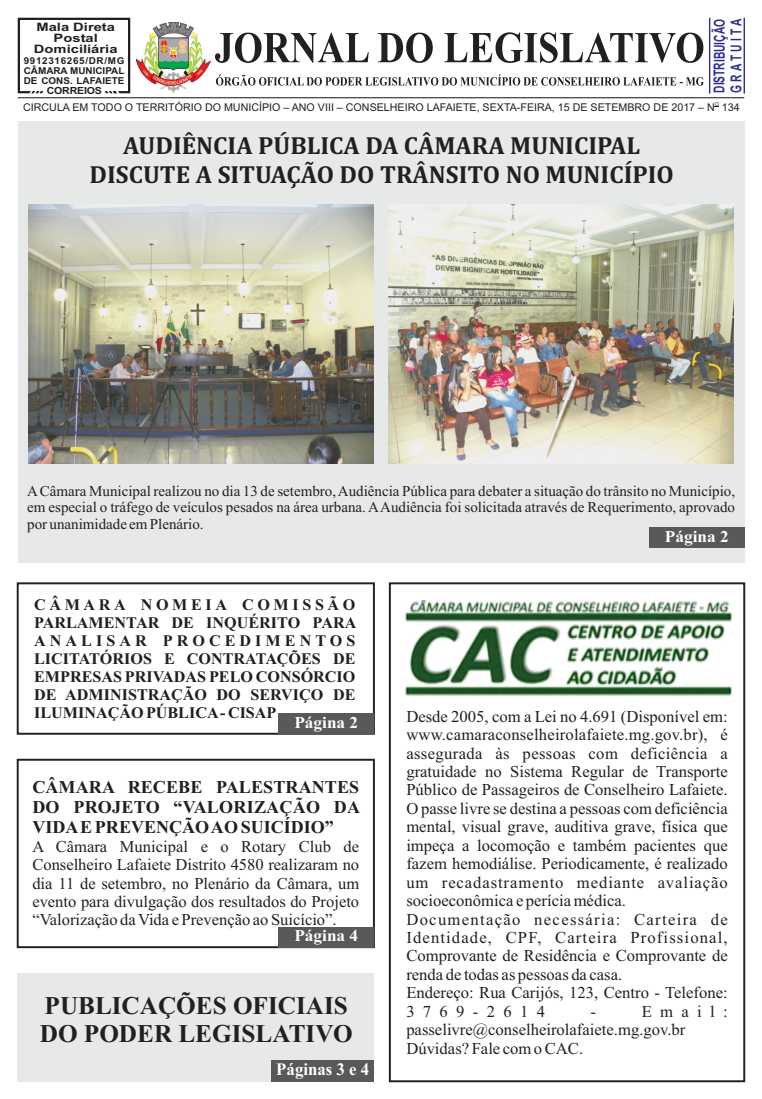
<style>
.page{position:relative;width:762px;height:1099px;background:#fff}
.page>*{position:absolute;margin:0;border:0;box-sizing:border-box;transform-origin:0 0}
.t1{font:700 25.5px/28.2px "Times New Roman";color:#231f20}
.t2{font:700 25px/29.2px "Cambria";color:#231f20;text-align:center}
.t3{font:700 18px/20px "Times New Roman";color:#231f20;text-align:justify}
.t4{font:700 17.5px "Times New Roman";color:#fff;scale:.96 1}
.t5{font:16.62px/18.4px "Times New Roman";color:#231f20}
.t6{font:16.5px/18.4px "Times New Roman";color:#231f20;text-align:justify}
.t7{font:700 16.5px "Times New Roman";color:#fff;scale:1.05 1}
.t8{font:700 16.12px/17.9px "Times New Roman";color:#231f20;text-align:justify}
.t9{font:700 15.12px/16.9px "Arial";color:#2e3092;scale:.68 1}
.t10{font:15px/16.6px "Times New Roman";color:#231f20;text-align:justify}
.t11{font:700 11.62px/10.9px "Arial";color:#231f20;text-align:center;scale:1.27 1}
.t12{font:10.75px "Arial";color:#231f20}
.t13{font:700 9.75px "Arial";letter-spacing:-.02em;color:#231f20;scale:1.08 1}
.t14{font:700 9.5px/9.8px "Arial";color:#231f20;text-align:justify;scale:1.04 1}
.t15{font:5.38px "Arial";color:#231f20}
</style>
<div class="page">
<div style="left:18px;top:973px;width:356px;height:108px;background:#e7e8e8"></div>
<div style="left:18px;top:121px;width:726px;height:442px;background:#e7e8e8"></div>
<div style="left:271px;top:1059px;width:103px;height:22px;background:#58595b"></div>
<svg style="left:215px;top:32px;width:488px;height:31px"></svg>
<svg style="left:216px;top:74px;width:488px;height:12px"></svg>
<img style="left:137px;top:22px;width:73px;height:71px">
<hr style="left:18px;top:97px;width:726px;height:1px;background:#231f20">
<hr style="left:709px;top:18px;width:1px;height:76px;background:#2e3092">
<hr style="left:743px;top:18px;width:2px;height:76px;background:#2e3092">
<svg style="left:18px;top:18px;width:112px;height:75px"></svg>
<div style="left:389px;top:582px;width:356px;height:500px;border:2px solid #231f20"></div>
<div style="left:17px;top:582px;width:358px;height:152px;border:2px solid #231f20"></div>
<div style="left:278px;top:713px;width:96px;height:20px;background:#58595b"></div>
<div style="left:649px;top:527px;width:95px;height:20px;background:#58595b"></div>
<div style="left:17px;top:758px;width:358px;height:190px;border:2px solid #231f20"></div>
<div style="left:278px;top:927px;width:96px;height:20px;background:#58595b"></div>
<img style="left:405px;top:600px;width:328px;height:96px">
<img style="left:28px;top:204px;width:346px;height:259px">
<img style="left:389px;top:204px;width:345px;height:259px">
<p class="t11" style="left:34px;top:23px;width:67px">Mala Direta<br>Postal<br>Domiciliária</p>
<p class="t14" style="left:24px;top:57px;width:98px">9912316265/DR/MG CÂMARA MUNICIPAL DE CONS. LAFAIETE</p>
<p class="t13" style="left:47px;top:87px;width:53px">CORREIOS</p>
<p class="t9" style="left:712px;top:93px;width:110px;rotate:-90deg">DISTRIBUIÇÃO<br>GRATUITA</p>
<p class="t12" style="left:23px;top:103px;width:718px">CIRCULA EM TODO O TERRITÓRIO DO MUNICÍPIO – ANO VIII – CONSELHEIRO LAFAIETE, SEXTA-FEIRA, 15 DE SETEMBRO DE 2017 N 134</p>
<p class="t15" style="left:715px;top:102px;width:6px">O</p>
<p class="t12" style="left:698px;top:103px;width:7px">–</p>
<h2 class="t2" style="left:89px;top:132px;width:586px">AUDIÊNCIA PÚBLICA DA CÂMARA MUNICIPAL<br>DISCUTE A SITUAÇÃO DO TRÂNSITO NO MUNICÍPIO</h2>
<p class="t10" style="left:27px;top:484px;width:709px">ACâmara Municipal realizou no dia 13 de setembro, Audiência Pública para debater a situação do trânsito no Município, em especial o tráfego de veículos pesados na área urbana. AAudiência foi solicitada através de Requerimento, aprovado por unanimidade em Plenário.</p>
<p class="t7" style="left:665px;top:530px;width:62px">Página 2</p>
<p class="t8" style="left:34px;top:597px;width:324px">CÂMARA NOMEIA COMISSÃO PARLAMENTAR DE INQUÉRITO PARA ANALISAR PROCEDIMENTOS LICITATÓRIOS E CONTRATAÇÕES DE EMPRESAS PRIVADAS PELO CONSÓRCIO DE ADMINISTRAÇÃO DO SERVIÇO DE ILUMINAÇÃO PÚBLICA- CISAP</p>
<p class="t7" style="left:294px;top:716px;width:62px">Página 2</p>
<p class="t3" style="left:32px;top:779px;width:329px">CÂMARA RECEBE PALESTRANTES DO PROJETO “VALORIZAÇÃO DA VIDAE PREVENÇÃO AO SUICÍDIO”</p>
<p class="t6" style="left:32px;top:838px;width:328px">A Câmara Municipal e o Rotary Club de Conselheiro Lafaiete Distrito 4580 realizaram no dia 11 de setembro, no Plenário da Câmara, um evento para divulgação dos resultados do Projeto “Valorização da Vida e Prevenção ao Suicício”.</p>
<p class="t7" style="left:294px;top:930px;width:62px">Página 4</p>
<h1 class="t1" style="left:40px;top:993px;width:314px">PUBLICAÇÕES OFICIAIS<br>DO PODER LEGISLATIVO</h1>
<p class="t4" style="left:276px;top:1063px;width:98px">Páginas 3 e 4</p>
<p class="t5" style="left:406px;top:708px;width:323px">Desde 2005, com a Lei no 4.691 (Disponível em: www.camaraconselheirolafaiete.mg.gov.br), é assegurada às pessoas com deficiência a gratuidade no Sistema Regular de Transporte Público de Passageiros de Conselheiro Lafaiete.<br>O passe livre se destina a pessoas com deficiência mental, visual grave, auditiva grave, física que impeça a locomoção e também pacientes que fazem hemodiálise. Periodicamente, é realizado um recadastramento mediante avaliação socioeconômica e perícia médica.<br>Documentação necessária: Carteira de Identidade, CPF, Carteira Profissional, Comprovante de Residência e Comprovante de renda de todas as pessoas da casa.<br>Endereço: Rua Carijós, 123, Centro - Telefone:<br>3769-2614</p>
<p class="t5" style="left:406px;top:1003px;width:323px;text-indent:235px">Email: passelivre@conselheirolafaiete.mg.gov.br<br>Dúvidas? Fale com o CAC.</p>
<p class="t5" style="left:590px;top:1003px;width:7px">-</p>
</div>
